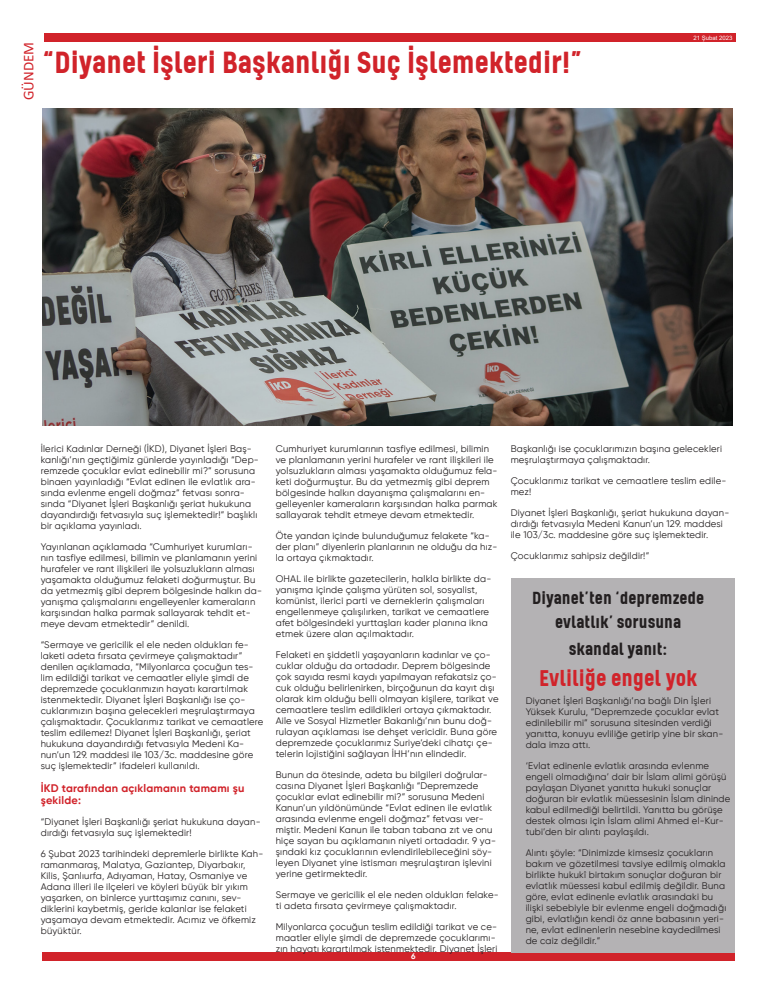
<style>
.page{position:relative;width:777px;height:993px;background:#fff}
.page>*{position:absolute;margin:0;border:0;box-sizing:border-box;transform-origin:0 0}
.t1{font:700 35px "Kelpt A1";color:#d1232a}
.t2{font:700 26px "Kelpt A1";color:#d1232a}
.t3{font:700 20px/24px "Kelpt A1";color:#231f20;text-align:center}
.t4{font:15px "Calibri";color:#d1232a}
.t5{font:700 11px/12.6px "Gilroy";letter-spacing:.02em;color:#d1232a}
.t6{font:9.5px/11px "Gilroy";letter-spacing:.02em;color:#231f20}
.t7{font:700 8px "Gilroy";color:#fff}
.t8{font:6px "Arial";color:#fff}
</style>
<div class="page">
<div style="left:44px;top:33px;width:692px;height:9px;background:#d1232a"></div>
<div style="left:42px;top:952px;width:692px;height:8px;background:#d1232a"></div>
<img style="left:42px;top:108px;width:690px;height:317px">
<div style="left:511px;top:578px;width:223px;height:374px;background:#b4b2b4"></div>
<h3 class="t4" style="left:18px;top:100px;width:60px;rotate:-90deg">GÜNDEM</h3>
<p class="t1" style="left:42px;top:42px;width:542px">“Diyanet İşleri Başkanlığı Suç İşlemektedir!”</p>
<p class="t8" style="left:693px;top:33px;width:41px">21 Şubat 2023</p>
<p class="t6" style="left:41px;top:442px;width:219px">İlerici Kadınlar Derneği (İKD), Diyanet İşleri Baş&shy;kanlığı’nın geçtiğimiz günlerde yayınladığı “Dep&shy;remzede çocuklar evlat edinebilir mi?” sorusuna binaen yayınladığı “Evlat edinen ile evlatlık ara&shy;sında evlenme engeli doğmaz” fetvası sonra&shy;sında “Diyanet İşleri Başkanlığı şeriat hukukuna dayandırdığı fetvasıyla suç işlemektedir!” başlıklı bir açıklama yayınladı.</p>
<p class="t6" style="left:41px;top:540px;width:223px">Yayınlanan açıklamada “Cumhuriyet kurumları&shy;nın tasfiye edilmesi, bilimin ve planlamanın yerini hurafeler ve rant ilişkileri ile yolsuzlukların alması yaşamakta olduğumuz felaketi doğurmuştur. Bu da yetmezmiş gibi deprem bölgesinde halkın da&shy;yanışma çalışmalarını engelleyenler kameraların karşısından halka parmak sallayarak tehdit et&shy;meye devam etmektedir” denildi.</p>
<p class="t6" style="left:41px;top:638px;width:224px">“Sermaye ve gericilik el ele neden oldukları fe&shy;laketi adeta fırsata çevirmeye çalışmaktadır” denilen açıklamada, “Milyonlarca çocuğun tes&shy;lim edildiği tarikat ve cemaatler eliyle şimdi de depremzede çocuklarımızın hayatı karartılmak istenmektedir. Diyanet İşleri Başkanlığı ise ço&shy;cuklarımızın başına gelecekleri meşrulaştırmaya çalışmaktadır. Çocuklarımız tarikat ve cemaatlere teslim edilemez! Diyanet İşleri Başkanlığı, şeriat hukukuna dayandırdığı fetvasıyla Medeni Ka&shy;nun’un 129. maddesi ile 103/3c. maddesine göre suç işlemektedir” ifadeleri kullanıldı.</p>
<p class="t5" style="left:41px;top:781px;width:205px">İKD tarafından açıklamanın tamamı şu şekilde:</p>
<p class="t6" style="left:41px;top:816px;width:221px">“Diyanet İşleri Başkanlığı şeriat hukukuna dayan&shy;dırdığı fetvasıyla suç işlemektedir!</p>
<p class="t6" style="left:41px;top:848px;width:224px">6 Şubat 2023 tarihindeki depremlerle birlikte Kah&shy;ramanmaraş, Malatya, Gaziantep, Diyarbakır, Kilis, Şanlıurfa, Adıyaman, Hatay, Osmaniye ve Adana illeri ile ilçeleri ve köyleri büyük bir yıkım yaşarken, on binlerce yurttaşımız canını, sev&shy;diklerini kaybetmiş, geride kalanlar ise felaketi yaşamaya devam etmektedir. Acımız ve öfkemiz büyüktür.</p>
<p class="t6" style="left:276px;top:442px;width:223px">Cumhuriyet kurumlarının tasfiye edilmesi, bilimin ve planlamanın yerini hurafeler ve rant ilişkileri ile yolsuzlukların alması yaşamakta olduğumuz fela&shy;keti doğurmuştur. Bu da yetmezmiş gibi deprem bölgesinde halkın dayanışma çalışmalarını en&shy;gelleyenler kameraların karşısından halka parmak sallayarak tehdit etmeye devam etmektedir.</p>
<p class="t6" style="left:276px;top:529px;width:223px">Öte yandan içinde bulunduğumuz felakete “ka&shy;der planı” diyenlerin planlarının ne olduğu da hız&shy;la ortaya çıkmaktadır.</p>
<p class="t6" style="left:276px;top:572px;width:217px">OHAL ile birlikte gazetecilerin, halkla birlikte da&shy;yanışma içinde çalışma yürüten sol, sosyalist, komünist, ilerici parti ve derneklerin çalışmaları engellenmeye çalışılırken, tarikat ve cemaatlere afet bölgesindeki yurttaşları kader planına ikna etmek üzere alan açılmaktadır.</p>
<p class="t6" style="left:276px;top:648px;width:224px">Felaketi en şiddetli yaşayanların kadınlar ve ço&shy;cuklar olduğu da ortadadır. Deprem bölgesinde çok sayıda resmi kaydı yapılmayan refakatsiz ço&shy;cuk olduğu belirlenirken, birçoğunun da kayıt dışı olarak kim olduğu belli olmayan kişilere, tarikat ve cemaatlere teslim edildikleri ortaya çıkmaktadır.<br>Aile ve Sosyal Hizmetler Bakanlığı’nın bunu doğ&shy;rulayan açıklaması ise dehşet vericidir. Buna göre depremzede çocuklarımız Suriye’deki cihatçı çe&shy;telerin lojistiğini sağlayan İHH’nın elindedir.</p>
<p class="t6" style="left:276px;top:768px;width:222px">Bunun da ötesinde, adeta bu bilgileri doğrular&shy;casına Diyanet İşleri Başkanlığı “Depremzede çocuklar evlat edinebilir mi?” sorusuna Medeni Kanun’un yıldönümünde “Evlat edinen ile evlatlık arasında evlenme engeli doğmaz” fetvası ver&shy;miştir. Medeni Kanun ile taban tabana zıt ve onu hiçe sayan bu açıklamanın niyeti ortadadır. 9 ya&shy;şındaki kız çocuklarının evlendirilebileceğini söy&shy;leyen Diyanet yine istismarı meşrulaştıran işlevini yerine getirmektedir.</p>
<p class="t6" style="left:276px;top:888px;width:224px">Sermaye ve gericilik el ele neden oldukları felake&shy;ti adeta fırsata çevirmeye çalışmaktadır.</p>
<p class="t6" style="left:276px;top:920px;width:223px">Milyonlarca çocuğun teslim edildiği tarikat ve ce&shy;maatler eliyle şimdi de depremzede çocuklarımı&shy;zın hayatı karartılmak istenmektedir. Diyanet İşleri</p>
<p class="t7" style="left:411px;top:950px;width:6px">6</p>
<p class="t6" style="left:511px;top:442px;width:213px">Başkanlığı ise çocuklarımızın başına gelecekleri meşrulaştırmaya çalışmaktadır.</p>
<p class="t6" style="left:511px;top:474px;width:217px">Çocuklarımız tarikat ve cemaatlere teslim edile&shy;mez!</p>
<p class="t6" style="left:511px;top:506px;width:220px">Diyanet İşleri Başkanlığı, şeriat hukukuna dayan&shy;dırdığı fetvasıyla Medeni Kanun’un 129. maddesi ile 103/3c. maddesine göre suç işlemektedir.</p>
<p class="t6" style="left:511px;top:549px;width:140px">Çocuklarımız sahipsiz değildir!”</p>
<p class="t3" style="left:532px;top:585px;width:174px">Diyanet’ten ‘depremzede evlatlık’ sorusuna</p>
<p class="t3" style="left:569px;top:635px;width:100px">skandal yanıt:</p>
<p class="t2" style="left:539px;top:663px;width:160px">Evliliğe engel yok</p>
<p class="t6" style="left:525px;top:694px;width:199px">Diyanet İşleri Başkanlığı’na bağlı Din İşleri Yüksek Kurulu, “Depremzede çocuklar evlat edinilebilir mi” sorusuna sitesinden verdiği yanıtta, konuyu evliliğe getirip yine bir skan&shy;dala imza attı.</p>
<p class="t6" style="left:525px;top:759px;width:206px">‘Evlat edinenle evlatlık arasında evlenme engeli olmadığına’ dair bir İslam alimi görüşü paylaşan Diyanet yanıtta hukuki sonuçlar doğuran bir evlatlık müessesinin İslam dininde kabul edilmediği belirtildi. Yanıtta bu görüşe destek olması için İslam alimi Ahmed el-Kur&shy;tubi’den bir alıntı paylaşıldı.</p>
<p class="t6" style="left:525px;top:846px;width:202px">Alıntı şöyle: “Dinimizde kimsesiz çocukların bakım ve gözetilmesi tavsiye edilmiş olmakla birlikte hukukî birtakım sonuçlar doğuran bir evlatlık müessesi kabul edilmiş değildir. Buna göre, evlat edinenle evlatlık arasındaki bu ilişki sebebiyle bir evlenme engeli doğmadığı gibi, evlatlığın kendi öz anne babasının yeri&shy;ne, evlat edinenlerin nesebine kaydedilmesi de caiz değildir.”</p>
</div>
